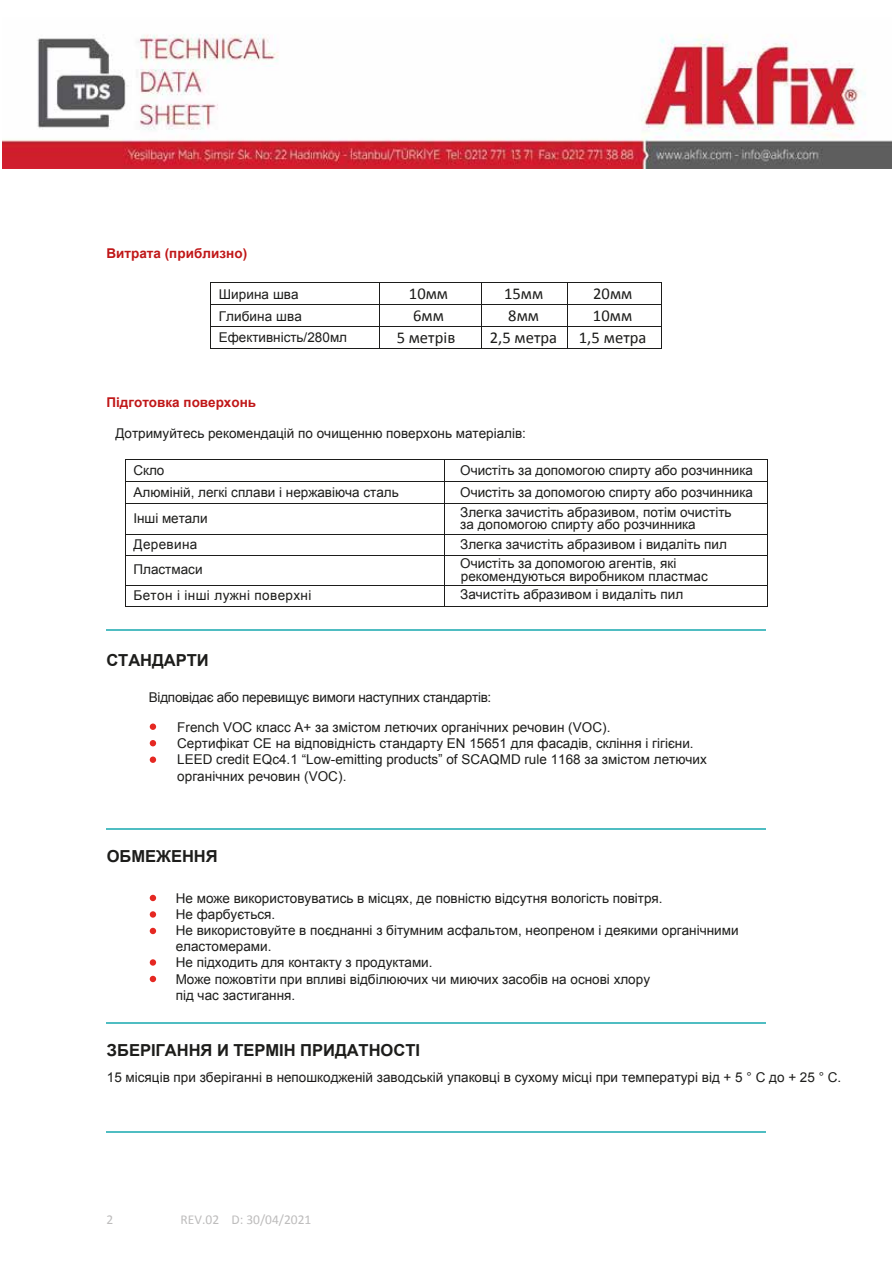
<style>
.page{position:relative;width:893px;height:1263px;background:#fff}
.page>*{position:absolute;margin:0;border:0;box-sizing:border-box;transform-origin:0 0}
.t1{font:700 16.5px "Arial";letter-spacing:-.005em;color:#1d1d1b}
.t2{font:16.5px "Calibri";letter-spacing:.005em;color:#1d1d1b}
.t3{font:13.5px/16.2px "Arial";color:#1d1d1b}
.t4{font:13.5px "Arial";letter-spacing:-.02em;color:#1d1d1b}
.t5{font:700 13.5px "Arial";color:#c01718}
.t6{font:13.5px "Arial";letter-spacing:.03em;color:#1d1d1b}
.t7{font:13.5px "Calibri";color:#bdbcbc}
</style>
<div class="page">
<img style="left:2px;top:34px;width:889px;height:134px">
<hr style="left:106px;top:630px;width:660px;height:1px;background:#4fbdc2">
<hr style="left:106px;top:829px;width:660px;height:1px;background:#4fbdc2">
<hr style="left:106px;top:1022px;width:660px;height:2px;background:#4fbdc2">
<hr style="left:106px;top:1132px;width:660px;height:1px;background:#4fbdc2">
<hr style="left:211px;top:282px;width:451px;height:1px;background:#1d1d1b">
<hr style="left:210px;top:282px;width:1px;height:67px;background:#1d1d1b">
<hr style="left:211px;top:304px;width:451px;height:1px;background:#1d1d1b">
<hr style="left:211px;top:326px;width:450px;height:1px;background:#1d1d1b">
<hr style="left:211px;top:348px;width:451px;height:1px;background:#1d1d1b">
<hr style="left:481px;top:282px;width:1px;height:67px;background:#1d1d1b">
<hr style="left:567px;top:282px;width:1px;height:67px;background:#1d1d1b">
<hr style="left:661px;top:282px;width:1px;height:67px;background:#1d1d1b">
<hr style="left:379px;top:282px;width:1px;height:67px;background:#1d1d1b">
<div style="left:150px;top:756px;width:6px;height:7px;background:#e52822;border-radius:50%"></div>
<svg style="left:150px;top:740px;width:6px;height:6px"></svg>
<div style="left:150px;top:723px;width:6px;height:7px;background:#e52822;border-radius:50%"></div>
<svg style="left:150px;top:976px;width:6px;height:6px"></svg>
<svg style="left:150px;top:895px;width:6px;height:6px"></svg>
<svg style="left:150px;top:928px;width:6px;height:6px"></svg>
<div style="left:150px;top:911px;width:6px;height:7px;background:#e52822;border-radius:50%"></div>
<div style="left:150px;top:959px;width:6px;height:7px;background:#e52822;border-radius:50%"></div>
<hr style="left:126px;top:459px;width:641px;height:1px;background:#1d1d1b">
<hr style="left:444px;top:460px;width:1px;height:147px;background:#1d1d1b">
<hr style="left:126px;top:481px;width:642px;height:1px;background:#1d1d1b">
<hr style="left:126px;top:503px;width:642px;height:1px;background:#1d1d1b">
<hr style="left:126px;top:534px;width:641px;height:1px;background:#1d1d1b">
<hr style="left:125px;top:460px;width:1px;height:147px;background:#1d1d1b">
<hr style="left:126px;top:555px;width:642px;height:1px;background:#1d1d1b">
<hr style="left:767px;top:459px;width:1px;height:148px;background:#1d1d1b">
<hr style="left:126px;top:606px;width:642px;height:1px;background:#1d1d1b">
<hr style="left:126px;top:585px;width:642px;height:1px;background:#1d1d1b">
<p class="t5" style="left:106px;top:244px;width:142px">Витрата (приблизно)</p>
<p class="t3" style="left:219px;top:286px;width:81px">Ширина шва</p>
<p class="t2" style="left:409px;top:283px;width:41px">10мм</p>
<p class="t2" style="left:504px;top:283px;width:41px">15мм</p>
<p class="t3" style="left:219px;top:308px;width:85px">Глибина шва</p>
<p class="t2" style="left:413px;top:305px;width:32px">6мм</p>
<p class="t2" style="left:508px;top:305px;width:32px">8мм</p>
<p class="t2" style="left:593px;top:305px;width:41px">10мм</p>
<p class="t3" style="left:219px;top:330px;width:130px">Ефективність/280мл</p>
<p class="t2" style="left:397px;top:327px;width:60px">5 метрів</p>
<p class="t2" style="left:490px;top:327px;width:69px">2,5 метра</p>
<p class="t2" style="left:579px;top:327px;width:69px">1,5 метра</p>
<p class="t2" style="left:593px;top:283px;width:41px">20мм</p>
<p class="t5" style="left:106px;top:393px;width:151px">Підготовка поверхонь</p>
<p class="t3" style="left:115px;top:425px;width:412px">Дотримуйтесь рекомендацій по очищенню поверхонь матеріалів:</p>
<p class="t3" style="left:133px;top:463px;width:32px">Скло</p>
<p class="t3" style="left:460px;top:463px;width:294px">Очистіть за допомогою спирту або розчинника</p>
<p class="t3" style="left:133px;top:485px;width:267px">Алюміній, легкі сплави і нержавіюча сталь</p>
<p class="t3" style="left:460px;top:485px;width:294px">Очистіть за допомогою спирту або розчинника</p>
<p class="t3" style="left:133px;top:510px;width:76px">Інші метали</p>
<p class="t3" style="left:460px;top:504px;width:273px">Злегка зачистіть абразивом, потім очистіть</p>
<p class="t6" style="left:133px;top:535px;width:65px">Деревина</p>
<p class="t3" style="left:460px;top:536px;width:268px">Злегка зачистіть абразивом і видаліть пил</p>
<p class="t3" style="left:133px;top:562px;width:71px">Пластмаси</p>
<p class="t3" style="left:460px;top:557px;width:249px;line-height:12.5px">Очистіть за допомогою агентів, які рекомендуються виробником пластмас</p>
<p class="t6" style="left:133px;top:586px;width:179px">Бетон і інші лужні поверхні</p>
<p class="t3" style="left:460px;top:586px;width:225px">Зачистіть абразивом і видаліть пил</p>
<p class="t3" style="left:460px;top:517px;width:237px">за допомогою спирту або розчинника</p>
<p class="t1" style="left:106px;top:649px;width:104px">СТАНДАРТИ</p>
<p class="t4" style="left:149px;top:688px;width:344px">Відповідає або перевищує вимоги наступних стандартів:</p>
<p class="t3" style="left:177px;top:719px;width:531px">French VOC класс A+ за змістом летючих органічних речовин (VOC).<br>Сертифікат CE на відповідність стандарту EN 15651 для фасадів, скління і гігієни.<br>LEED credit EQc4.1 “Low-emitting products” of SCAQMD rule 1168 за змістом летючих органічних речовин (VOC).</p>
<p class="t1" style="left:107px;top:845px;width:112px">ОБМЕЖЕННЯ</p>
<p class="t3" style="left:176px;top:890px;width:564px">Не може використовуватись в місцях, де повністю відсутня вологість повітря.<br>Не фарбується.<br>Не використовуйте в поєднанні з бітумним асфальтом, неопреном і деякими органічними еластомерами.<br>Не підходить для контакту з продуктами.<br>Може пожовтіти при впливі відбілюючих чи миючих засобів на основі хлору<br>під час застигання.</p>
<p class="t1" style="left:107px;top:1039px;width:315px">ЗБЕРІГАННЯ И ТЕРМІН ПРИДАТНОСТІ</p>
<p class="t3" style="left:107px;top:1070px;width:736px">15 місяців при зберіганні в непошкодженій заводській упаковці в сухому місці при температурі від + 5 ° C до + 25 ° C.</p>
<p class="t7" style="left:106px;top:1211px;width:8px">2</p>
<p class="t7" style="left:181px;top:1211px;width:132px">REV.02 D: 30/04/2021</p>
</div>
